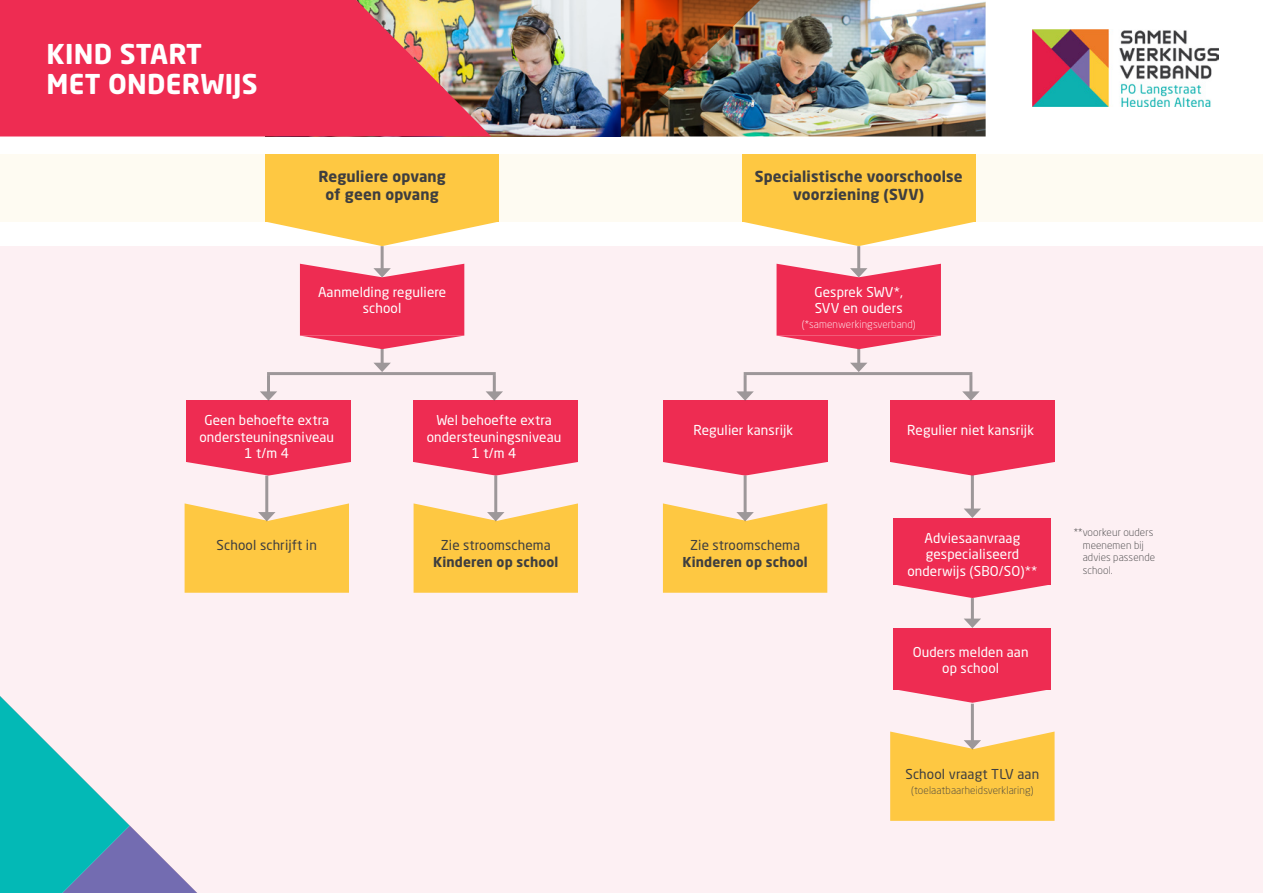
<style>
.page{position:relative;width:1263px;height:893px;background:#fff}
.page>*{position:absolute;margin:0;border:0;box-sizing:border-box;transform-origin:0 0}
.t1{font:700 27px/30px "Neo Sans W1 G";letter-spacing:.01em;color:#fff}
.t2{font:700 15px/18px "Neo Sans W1 G";letter-spacing:.01em;color:#3e3e3f;text-align:center}
.t3{font:13.5px/16.2px "Neo Sans W1 G";letter-spacing:.01em;color:#fff;text-align:center}
.t4{font:13.5px "Neo Sans W1 G";letter-spacing:.01em;color:#3e3e3f}
.t5{font:700 13.5px "Neo Sans W1 G";letter-spacing:.01em;color:#3e3e3f}
.t6{font:300 10.5px/12.6px "Neo Sans W1 G";letter-spacing:.01em;color:#3e3e3f}
.t7{font:300 10.5px "Neo Sans W1 G";letter-spacing:.01em;color:#fff}
</style>
<div class="page">
<div style="left:0;top:246px;width:1263px;height:647px;background:#fdf0f3"></div>
<div style="left:0;top:154px;width:1263px;height:68px;background:#fefbf2"></div>
<svg style="left:0;top:696px;width:197px;height:197px"></svg>
<img style="left:491px;top:0;width:495px;height:136px">
<img style="left:1033px;top:30px;width:185px;height:77px">
<svg style="left:0;top:0;width:491px;height:136px;background:#e63e57"></svg>
<img style="left:621px;top:0;width:139px;height:136px">
<hr style="left:857px;top:246px;width:3px;height:25px;background:#3e3e3f">
<hr style="left:381px;top:246px;width:3px;height:25px;background:#3e3e3f">
<hr style="left:857px;top:348px;width:3px;height:17px;background:#3e3e3f">
<svg style="left:850px;top:363px;width:17px;height:9px"></svg>
<hr style="left:381px;top:348px;width:3px;height:17px;background:#3e3e3f">
<svg style="left:374px;top:363px;width:17px;height:9px"></svg>
<hr style="left:971px;top:474px;width:3px;height:37px;background:#3e3e3f">
<svg style="left:964px;top:509px;width:17px;height:9px"></svg>
<div style="left:742px;top:154px;width:233px;height:68px;background:#fec842"></div>
<svg style="left:744px;top:222px;width:230px;height:24px"></svg>
<svg style="left:776px;top:264px;width:165px;height:85px;background:#ef4b6c"></svg>
<svg style="left:300px;top:264px;width:164px;height:85px;background:#ef4a6a"></svg>
<div style="left:890px;top:401px;width:164px;height:61px;background:#ee2c52"></div>
<div style="left:414px;top:401px;width:164px;height:61px;background:#ee2c52"></div>
<svg style="left:890px;top:462px;width:164px;height:14px"></svg>
<svg style="left:414px;top:462px;width:164px;height:14px"></svg>
<div style="left:265px;top:154px;width:234px;height:68px;background:#fec842"></div>
<svg style="left:267px;top:222px;width:230px;height:24px"></svg>
<div style="left:894px;top:518px;width:157px;height:66px;background:#ee2c52"></div>
<svg style="left:894px;top:584px;width:157px;height:14px"></svg>
<svg style="left:894px;top:689px;width:157px;height:14px"></svg>
<div style="left:663px;top:401px;width:164px;height:61px;background:#ee2c52"></div>
<div style="left:894px;top:628px;width:157px;height:61px;background:#ee2c52"></div>
<div style="left:186px;top:401px;width:165px;height:61px;background:#ee2c52"></div>
<svg style="left:663px;top:462px;width:164px;height:14px"></svg>
<svg style="left:187px;top:462px;width:163px;height:14px"></svg>
<hr style="left:744px;top:372px;width:228px;height:3px;background:#3e3e3f">
<hr style="left:267px;top:372px;width:229px;height:3px;background:#3e3e3f">
<hr style="left:744px;top:375px;width:3px;height:19px;background:#3e3e3f">
<svg style="left:736px;top:391px;width:18px;height:10px"></svg>
<hr style="left:971px;top:598px;width:3px;height:23px;background:#3e3e3f">
<svg style="left:964px;top:619px;width:17px;height:9px"></svg>
<hr style="left:267px;top:375px;width:3px;height:19px;background:#3e3e3f">
<svg style="left:260px;top:391px;width:17px;height:10px"></svg>
<hr style="left:969px;top:375px;width:3px;height:19px;background:#3e3e3f">
<svg style="left:962px;top:391px;width:18px;height:10px"></svg>
<hr style="left:493px;top:375px;width:3px;height:19px;background:#3e3e3f">
<svg style="left:486px;top:391px;width:17px;height:10px"></svg>
<hr style="left:744px;top:476px;width:3px;height:39px;background:#3e3e3f">
<svg style="left:663px;top:503px;width:164px;height:90px;background:#fdcb53"></svg>
<hr style="left:971px;top:704px;width:3px;height:39px;background:#3e3e3f">
<svg style="left:890px;top:731px;width:164px;height:90px;background:#fdcb54"></svg>
<hr style="left:494px;top:476px;width:3px;height:39px;background:#3e3e3f">
<svg style="left:414px;top:503px;width:164px;height:90px;background:#fdcb53"></svg>
<hr style="left:265px;top:476px;width:3px;height:39px;background:#3e3e3f">
<svg style="left:185px;top:503px;width:164px;height:90px;background:#fdcb53"></svg>
<h1 class="t1" style="left:47px;top:38px;width:213px">KIND START<br>MET ONDERWIJS</h1>
<p class="t2" style="left:318px;top:168px;width:129px">Reguliere opvang of geen opvang</p>
<p class="t3" style="left:318px;top:284px;width:130px">Aanmelding reguliere school</p>
<p class="t3" style="left:199px;top:412px;width:136px">Geen behoefte extra ondersteuningsniveau<br>1 t/m 4</p>
<p class="t4" style="left:217px;top:537px;width:102px">School schrijft in</p>
<p class="t3" style="left:427px;top:412px;width:136px">Wel behoefte extra ondersteuningsniveau<br>1 t/m 4</p>
<p class="t4" style="left:441px;top:537px;width:112px">Zie stroomschema</p>
<p class="t5" style="left:433px;top:553px;width:127px">Kinderen op school</p>
<p class="t2" style="left:755px;top:168px;width:210px">Specialistische voorschoolse voorziening (SVV)</p>
<p class="t3" style="left:814px;top:284px;width:90px;text-align:left">Gesprek SWV*,<br>SVV en ouders</p>
<p class="t7" style="left:802px;top:317px;width:115px">(*samenwerkingsverband)</p>
<p class="t3" style="left:693px;top:422px;width:101px">Regulier kansrijk</p>
<p class="t3" style="left:907px;top:422px;width:128px">Regulier niet kansrijk</p>
<p class="t4" style="left:690px;top:537px;width:112px">Zie stroomschema</p>
<p class="t5" style="left:682px;top:553px;width:127px">Kinderen op school</p>
<p class="t3" style="left:907px;top:530px;width:132px">Adviesaanvraag gespecialiseerd onderwijs (SBO/SO)**</p>
<p class="t6" style="left:1083px;top:526px;width:74px;text-indent:-9px">**voorkeur ouders meenemen bij advies passende school.</p>
<p class="t3" style="left:913px;top:644px;width:117px">Ouders melden aan op school</p>
<p class="t4" style="left:905px;top:765px;width:135px">School vraagt TLV aan</p>
<p class="t6" style="left:911px;top:783px;width:124px">(toelaatbaarheidsverklaring)</p>
</div>
